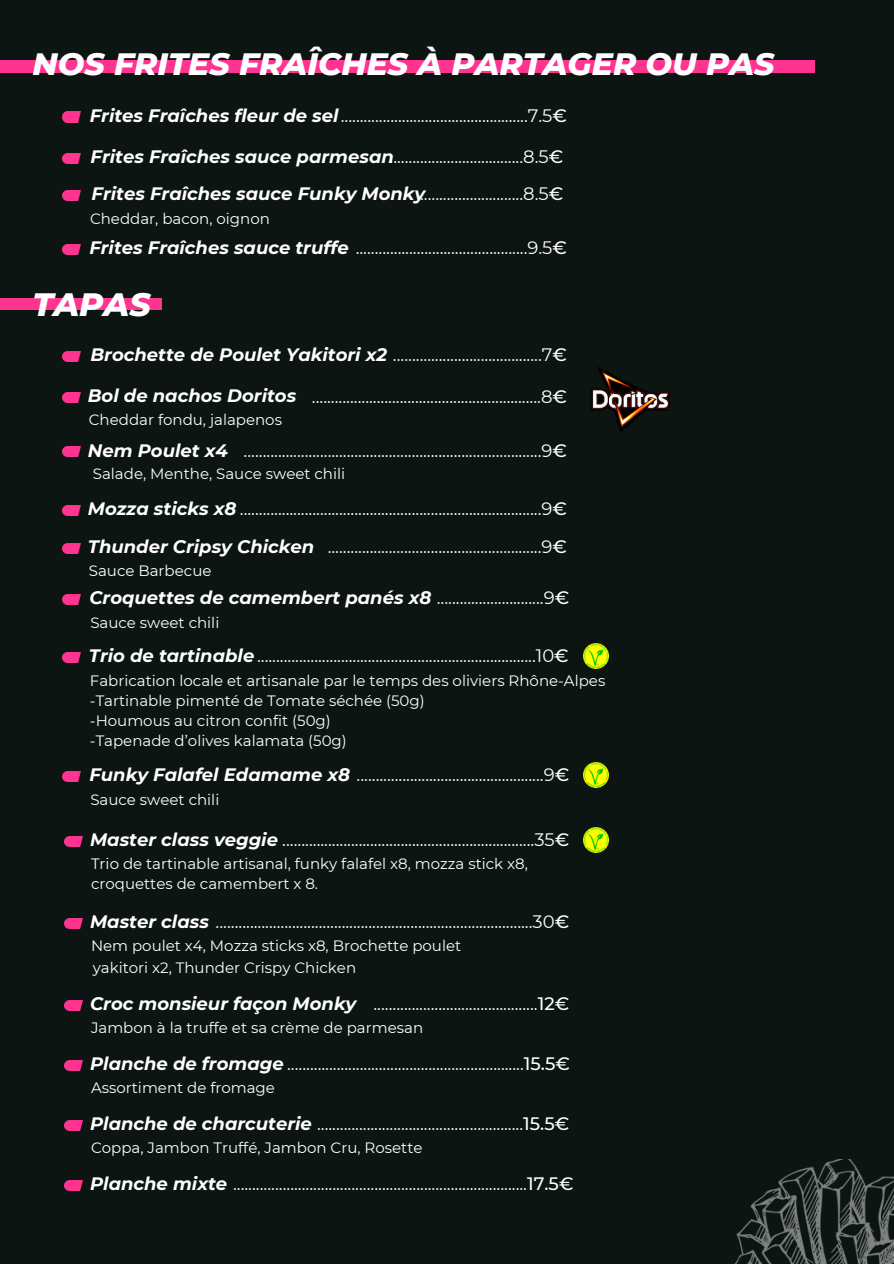
<style>
.page{position:relative;width:894px;height:1264px;background:#fff}
.page>*{position:absolute;margin:0;border:0;box-sizing:border-box;transform-origin:0 0}
.t1{font:italic 800 33px "Montserrat";color:#fff}
.t2{font:italic 800 31.5px "Montserrat";color:#fff}
.t3{font:18px "Montserrat";color:#fff}
.t4{font:italic 700 18px "Montserrat";color:#fff}
.t5{font:15px/20.2px "Montserrat";color:#fff}
.s1{font-weight:700;font-style:italic}
.s2{font-weight:500}
</style>
<div class="page">
<div style="left:0;top:0;width:893px;height:1263px;background:#0c1512"></div>
<img style="left:735px;top:1159px;width:158px;height:104px">
<div style="left:0;top:60px;width:814px;height:13px;background:#ff3390"></div>
<img style="left:62px;top:112px;width:18px;height:10px">
<img style="left:62px;top:153px;width:18px;height:10px">
<img style="left:62px;top:190px;width:18px;height:10px">
<img style="left:62px;top:244px;width:18px;height:11px">
<img style="left:62px;top:392px;width:18px;height:10px">
<div style="left:0;top:298px;width:162px;height:11px;background:#ff3390"></div>
<img style="left:62px;top:351px;width:18px;height:10px">
<img style="left:62px;top:447px;width:18px;height:10px">
<img style="left:62px;top:505px;width:18px;height:10px">
<img style="left:62px;top:543px;width:18px;height:11px">
<img style="left:65px;top:918px;width:18px;height:10px">
<img style="left:65px;top:1000px;width:18px;height:10px">
<img style="left:65px;top:1060px;width:18px;height:10px">
<img style="left:65px;top:1120px;width:18px;height:10px">
<img style="left:65px;top:1180px;width:18px;height:10px">
<img style="left:590px;top:367px;width:80px;height:65px">
<img style="left:63px;top:594px;width:18px;height:10px">
<img style="left:62px;top:652px;width:18px;height:10px">
<img style="left:583px;top:643px;width:25px;height:25px">
<img style="left:63px;top:771px;width:18px;height:10px">
<img style="left:583px;top:762px;width:25px;height:25px">
<img style="left:65px;top:836px;width:18px;height:10px">
<img style="left:583px;top:827px;width:25px;height:25px">
<h3 class="t2" style="left:32px;top:44px;width:743px">NOS FRITES FRAÎCHES À PARTAGER OU PAS</h3>
<p class="t3" style="left:90px;top:104px;width:478px"><span class="s1">Frites Fraîches fleur de sel</span>.................................................7.5<span class="s2">€</span></p>
<h2 class="t4" style="left:90px;top:146px;width:305px">Frites Fraîches sauce parmesan</h2>
<h3 class="t3" style="left:389px;top:146px;width:175px">...................................8.5<span class="s2">€</span></h3>
<h2 class="t4" style="left:92px;top:183px;width:335px">Frites Fraîches sauce Funky Monky</h2>
<h3 class="t3" style="left:420px;top:183px;width:145px">...........................8.5<span class="s2">€</span></h3>
<h2 class="t3" style="left:89px;top:237px;width:479px"><span class="s1">Frites Fraîches sauce truffe</span> .............................................9.5<span class="s2">€</span></h2>
<p class="t5" style="left:90px;top:208px;width:181px">Cheddar, bacon, oignon</p>
<h3 class="t1" style="left:32px;top:284px;width:120px">TAPAS</h3>
<p class="t3" style="left:90px;top:343px;width:478px"><span class="s1">Brochette de Poulet Yakitori x2</span> .......................................7<span class="s2">€</span></p>
<h2 class="t4" style="left:88px;top:385px;width:210px">Bol de nachos Doritos</h2>
<p class="t3" style="left:312px;top:385px;width:256px">............................................................8<span class="s2">€</span></p>
<h2 class="t5" style="left:89px;top:409px;width:195px">Cheddar fondu, jalapenos</h2>
<h2 class="t4" style="left:88px;top:439px;width:141px">Nem Poulet x4</h2>
<h3 class="t5" style="left:93px;top:464px;width:254px">Salade, Menthe, Sauce sweet chili</h3>
<p class="t3" style="left:243px;top:439px;width:325px">..............................................................................9<span class="s2">€</span></p>
<h2 class="t3" style="left:88px;top:498px;width:480px"><span class="s1">Mozza sticks x8</span> ...............................................................................9<span class="s2">€</span></h2>
<h2 class="t4" style="left:88px;top:536px;width:228px">Thunder Cripsy Chicken</h2>
<h3 class="t5" style="left:89px;top:560px;width:124px">Sauce Barbecue</h3>
<p class="t3" style="left:327px;top:536px;width:241px">........................................................9<span class="s2">€</span></p>
<p class="t3" style="left:89px;top:587px;width:481px"><span class="s1">Croquettes de camembert panés x8</span> ............................9<span class="s2">€</span></p>
<h2 class="t5" style="left:90px;top:612px;width:130px">Sauce sweet chili</h2>
<p class="t3" style="left:89px;top:644px;width:481px"><span class="s1">Trio de tartinable</span>.........................................................................10<span class="s2">€</span></p>
<p class="t5" style="left:90px;top:670px;width:516px">Fabrication locale et artisanale par le temps des oliviers Rhône-Alpes</p>
<p class="t5" style="left:90px;top:690px;width:336px">-Tartinable pimenté de Tomate séchée (50g)</p>
<h2 class="t5" style="left:90px;top:710px;width:242px">-Houmous au citron confit (50g)</h2>
<h3 class="t5" style="left:90px;top:731px;width:258px">-Tapenade d’olives kalamata (50g)</h3>
<h3 class="t3" style="left:89px;top:763px;width:481px"><span class="s1">Funky Falafel Edamame x8</span> .................................................9<span class="s2">€</span></h3>
<p class="t5" style="left:90px;top:789px;width:130px">Sauce sweet chili</p>
<p class="t3" style="left:90px;top:829px;width:480px"><span class="s1">Master class veggie</span> ..................................................................35<span class="s2">€</span></p>
<p class="t5" style="left:91px;top:853px;width:438px">Trio de tartinable artisanal, funky falafel x8, mozza stick x8, croquettes de camembert x 8.</p>
<h2 class="t3" style="left:90px;top:911px;width:480px"><span class="s1">Master class</span> ...................................................................................30<span class="s2">€</span></h2>
<h3 class="t5" style="left:91px;top:935px;width:371px">Nem poulet x4, Mozza sticks x8, Brochette poulet</h3>
<h2 class="t5" style="left:93px;top:957px;width:265px">yakitori x2, Thunder Crispy Chicken</h2>
<h3 class="t4" style="left:90px;top:992px;width:268px">Croc monsieur façon Monky</h3>
<p class="t5" style="left:91px;top:1017px;width:333px">Jambon à la truffe et sa crème de parmesan</p>
<p class="t3" style="left:373px;top:992px;width:197px">...........................................<span class="s2">12€</span></p>
<p class="t3" style="left:90px;top:1052px;width:481px"><span class="s1">Planche de fromage</span> ..............................................................<span class="s2">15.5€</span></p>
<p class="t5" style="left:91px;top:1077px;width:185px">Assortiment de fromage</p>
<p class="t3" style="left:90px;top:1112px;width:480px"><span class="s1">Planche de charcuterie</span> ......................................................<span class="s2">15.5€</span></p>
<h2 class="t5" style="left:91px;top:1137px;width:333px">Coppa, Jambon Truffé, Jambon Cru, Rosette</h2>
<p class="t3" style="left:90px;top:1172px;width:485px"><span class="s1">Planche mixte</span> .............................................................................<span class="s2">17.5€</span></p>
</div>
